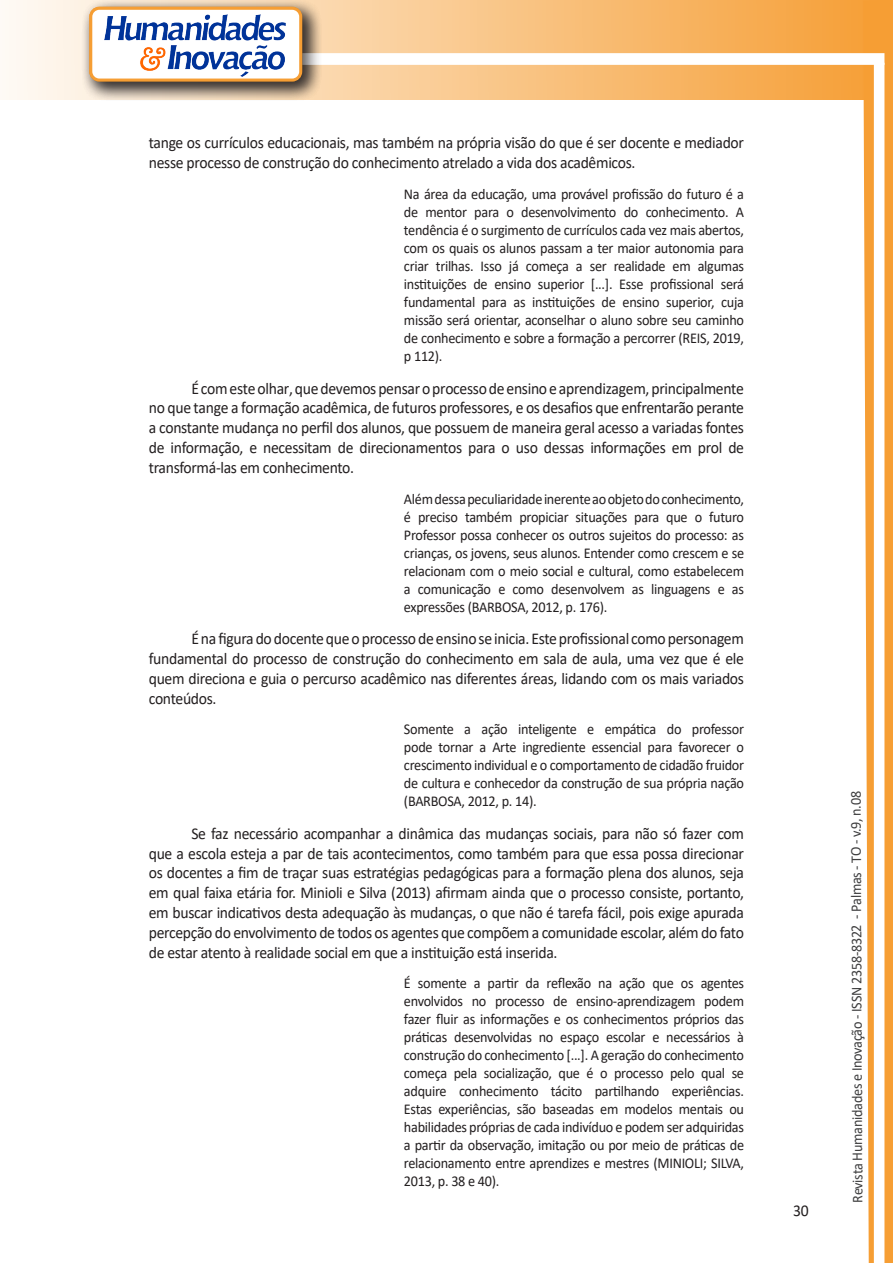
<style>
.page{position:relative;width:893px;height:1263px;background:#fff}
.page>*{position:absolute;margin:0;border:0;box-sizing:border-box;transform-origin:0 0}
.texto{font:16.5px/19.8px "Calibri";letter-spacing:-.02em;color:#231f20;text-align:justify;scale:.95 1}
.citacao{font:15px/18px "Calibri";letter-spacing:-.02em;color:#231f20;text-align:justify;scale:.95 1}
.t1{font:15px "Calibri";letter-spacing:-.025em;color:#3e3e3f;scale:.95 1}
</style>
<div class="page">
<svg style="left:5px;top:0;width:858px;height:100px;background:#f9c484"></svg>
<div style="left:302px;top:53px;width:582px;height:12px;background:#fff;border:2px solid #fff"></div>
<svg style="left:863px;top:0;width:30px;height:1263px"></svg>
<div style="left:81px;top:0;width:241px;height:102px;background:#231f20;opacity:.75"></div>
<div style="left:91px;top:8px;width:210px;height:72px;background:#fff;border-radius:9px"></div>
<img style="left:104px;top:14px;width:181px;height:62px">
<div style="left:89px;top:7px;width:213px;height:75px;border:3px solid #f69e34;border-radius:9px"></div>
<p class="texto" style="left:149px;top:133px;width:628px">tange os currículos educacionais, mas também na própria visão do que é ser docente e mediador nesse processo de construção do conhecimento atrelado a vida dos acadêmicos.</p>
<p class="citacao" style="left:404px;top:185px;width:360px">Na área da educação, uma provável profissão do futuro é a de mentor para o desenvolvimento do conhecimento. A tendência é o surgimento de currículos cada vez mais abertos, com os quais os alunos passam a ter maior autonomia para criar trilhas. Isso já começa a ser realidade em algumas instituições de ensino superior [...]. Esse profissional será fundamental para as instituições de ensino superior, cuja missão será orientar, aconselhar o aluno sobre seu caminho de conhecimento e sobre a formação a percorrer (REIS, 2019, p 112).</p>
<p class="texto" style="left:149px;top:378px;width:628px;text-indent:43px">É com este olhar, que devemos pensar o processo de ensino e aprendizagem, principalmente no que tange a formação acadêmica, de futuros professores, e os desafios que enfrentarão perante a constante mudança no perfil dos alunos, que possuem de maneira geral acesso a variadas fontes de informação, e necessitam de direcionamentos para o uso dessas informações em prol de transformá-las em conhecimento.</p>
<p class="citacao" style="left:404px;top:489px;width:360px">Além dessa peculiaridade inerente ao objeto do conhecimento, é preciso também propiciar situações para que o futuro Professor possa conhecer os outros sujeitos do processo: as crianças, os jovens, seus alunos. Entender como crescem e se relacionam com o meio social e cultural, como estabelecem a comunicação e como desenvolvem as linguagens e as expressões (BARBOSA, 2012, p. 176).</p>
<p class="texto" style="left:149px;top:628px;width:628px;text-indent:43px">É na figura do docente que o processo de ensino se inicia. Este profissional como personagem fundamental do processo de construção do conhecimento em sala de aula, uma vez que é ele quem direciona e guia o percurso acadêmico nas diferentes áreas, lidando com os mais variados conteúdos.</p>
<p class="citacao" style="left:404px;top:720px;width:360px">Somente a ação inteligente e empática do professor pode tornar a Arte ingrediente essencial para favorecer o crescimento individual e o comportamento de cidadão fruidor de cultura e conhecedor da construção de sua própria nação (BARBOSA, 2012, p. 14).</p>
<p class="texto" style="left:149px;top:823px;width:628px;text-indent:43px">Se faz necessário acompanhar a dinâmica das mudanças sociais, para não só fazer com que a escola esteja a par de tais acontecimentos, como também para que essa possa direcionar os docentes a fim de traçar suas estratégias pedagógicas para a formação plena dos alunos, seja em qual faixa etária for. Minioli e Silva (2013) afirmam ainda que o processo consiste, portanto, em buscar indicativos desta adequação às mudanças, o que não é tarefa fácil, pois exige apurada percepção do envolvimento de todos os agentes que compõem a comunidade escolar, além do fato de estar atento à realidade social em que a instituição está inserida.</p>
<p class="citacao" style="left:404px;top:974px;width:360px">É somente a partir da reflexão na ação que os agentes envolvidos no processo de ensino-aprendizagem podem fazer fluir as informações e os conhecimentos próprios das práticas desenvolvidas no espaço escolar e necessários à construção do conhecimento [...]. A geração do conhecimento começa pela socialização, que é o processo pelo qual se adquire conhecimento tácito partilhando experiências.<br>Estas experiências, são baseadas em modelos mentais ou habilidades próprias de cada indivíduo e podem ser adquiridas a partir da observação, imitação ou por meio de práticas de relacionamento entre aprendizes e mestres (MINIOLI; SILVA, 2013, p. 38 e 40).</p>
<p class="texto" style="left:793px;top:1200px;width:18px">30</p>
<p class="t1" style="left:846px;top:1203px;width:435px;rotate:-90deg">Revista Humanidades e Inovação - ISSN 2358-8322 - Palmas - TO - v.9, n.08</p>
</div>
